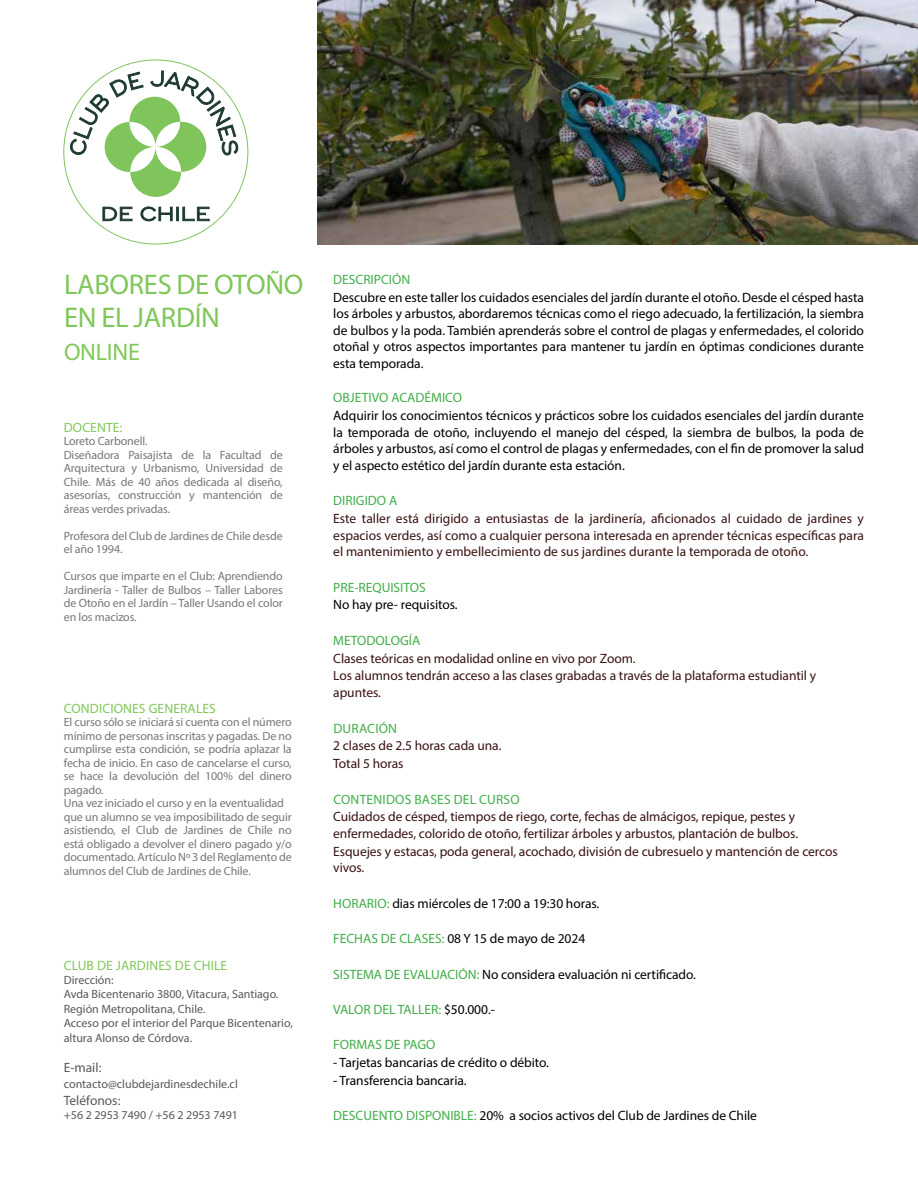
<style>
.page{position:relative;width:918px;height:1188px;background:#fff}
.page>*{position:absolute;margin:0;border:0;box-sizing:border-box;transform-origin:0 0}
.t1{font:28.5px/33px "Myriad Pro";letter-spacing:-.01em;color:#80c759}
.t2{font:24px "Myriad Pro";letter-spacing:-.01em;color:#80c759}
.t3{font:13.5px/16.5px "Myriad Pro";letter-spacing:-.005em;color:#000;text-align:justify}
.t4{font:13.5px/16.5px "Myriad Pro";letter-spacing:-.005em;color:#3a1212}
.t5{font:13.5px "Myriad Pro";color:#41ad49}
.t6{font:13.5px "Myriad Pro";letter-spacing:.01em;color:#80c759}
.t7{font:13.5px "Myriad Pro";color:#58595b}
.t8{font:12px/13.5px "Myriad Pro";letter-spacing:-.01em;color:#757779}
.t9{font:12px/14.4px "Myriad Pro";color:#58595b}
.s1{color:#41ad49}
.s2{color:#000}
</style>
<div class="page">
<img style="left:318px;top:0;width:600px;height:244px">
<svg style="left:70px;top:71px;width:168px;height:126px"></svg>
<svg style="left:103px;top:207px;width:29px;height:14px"></svg>
<svg style="left:141px;top:207px;width:68px;height:14px"></svg>
<h1 class="t1" style="left:64px;top:268px;width:241px">LABORES DE OTOÑO<br>EN EL JARDÍN</h1>
<h2 class="t2" style="left:64px;top:338px;width:77px">ONLINE</h2>
<p class="t6" style="left:64px;top:419px;width:60px">DOCENTE:</p>
<p class="t8" style="left:64px;top:435px;width:220px">Loreto Carbonell.<br>Diseñadora Paisajista de la Facultad de Arquitectura y Urbanismo, Universidad de Chile. Más de 40 años dedicada al diseño, asesorías, construcción y mantención de áreas verdes privadas.</p>
<p class="t8" style="left:64px;top:529px;width:220px">Profesora del Club de Jardines de Chile desde el año 1994.</p>
<p class="t8" style="left:64px;top:570px;width:221px;text-align:justify">Cursos que imparte en el Club: Aprendiendo Jardinería - Taller de Bulbos – Taller Labores de Otoño en el Jardín – Taller Usando el color en los macizos.</p>
<p class="t6" style="left:64px;top:700px;width:154px">CONDICIONES GENERALES</p>
<p class="t8" style="left:64px;top:715px;width:230px">El curso sólo se iniciará si cuenta con el número mínimo de personas inscritas y pagadas. De no cumplirse esta condición, se podría aplazar la fecha de inicio. En caso de cancelarse el curso, se hace la devolución del 100% del dinero pagado.<br>Una vez iniciado el curso y en la eventualidad que un alumno se vea imposibilitado de seguir asistiendo, el Club de Jardines de Chile no está obligado a devolver el dinero pagado y/o documentado. Artículo Nº 3 del Reglamento de alumnos del Club de Jardines de Chile.</p>
<p class="t6" style="left:64px;top:957px;width:165px">CLUB DE JARDINES DE CHILE</p>
<p class="t9" style="left:64px;top:973px;width:231px">Dirección:<br>Avda Bicentenario 3800, Vitacura, Santiago.<br>Región Metropolitana, Chile.<br>Acceso por el interior del Parque Bicentenario, altura Alonso de Córdova.</p>
<p class="t7" style="left:64px;top:1059px;width:39px">E-mail:</p>
<p class="t9" style="left:64px;top:1077px;width:176px">contacto@clubdejardinesdechile.cl</p>
<p class="t7" style="left:64px;top:1092px;width:58px">Teléfonos:</p>
<p class="t9" style="left:64px;top:1108px;width:176px">+56 2 2953 7490 / +56 2 2953 7491</p>
<p class="t5" style="left:333px;top:271px;width:79px">DESCRIPCIÓN</p>
<p class="t3" style="left:333px;top:289px;width:532px">Descubre en este taller los cuidados esenciales del jardín durante el otoño. Desde el césped hasta los árboles y arbustos, abordaremos técnicas como el riego adecuado, la fertilización, la siembra de bulbos y la poda. También aprenderás sobre el control de plagas y enfermedades, el colorido otoñal y otros aspectos importantes para mantener tu jardín en óptimas condiciones durante esta temporada.</p>
<p class="t5" style="left:333px;top:390px;width:130px">OBJETIVO ACADÉMICO</p>
<p class="t3" style="left:333px;top:407px;width:532px">Adquirir los conocimientos técnicos y prácticos sobre los cuidados esenciales del jardín durante la temporada de otoño, incluyendo el manejo del césped, la siembra de bulbos, la poda de árboles y arbustos, así como el control de plagas y enfermedades, con el fin de promover la salud y el aspecto estético del jardín durante esta estación.</p>
<p class="t5" style="left:333px;top:492px;width:66px">DIRIGIDO A</p>
<p class="t4" style="left:333px;top:510px;width:532px;text-align:justify">Este taller está dirigido a entusiastas de la jardinería, aficionados al cuidado de jardines y espacios verdes, así como a cualquier persona interesada en aprender técnicas específicas para el mantenimiento y embellecimiento de sus jardines durante la temporada de otoño.</p>
<p class="t5" style="left:333px;top:579px;width:94px">PRE-REQUISITOS</p>
<p class="t3" style="left:333px;top:596px;width:126px">No hay pre- requisitos.</p>
<p class="t5" style="left:333px;top:632px;width:89px">METODOLOGÍA</p>
<p class="t4" style="left:333px;top:649px;width:484px;line-height:17.9px">Clases teóricas en modalidad online en vivo por Zoom.<br>Los alumnos tendrán acceso a las clases grabadas a través de la plataforma estudiantil y</p>
<p class="t4" style="left:333px;top:684px;width:49px">apuntes.</p>
<p class="t5" style="left:333px;top:720px;width:65px">DURACIÓN</p>
<p class="t4" style="left:333px;top:737px;width:170px;line-height:17.9px">2 clases de 2.5 horas cada una.<br>Total 5 horas</p>
<p class="t5" style="left:333px;top:791px;width:188px">CONTENIDOS BASES DEL CURSO</p>
<p class="t4" style="left:333px;top:808px;width:466px">Cuidados de césped, tiempos de riego, corte, fechas de almácigos, repique, pestes y enfermedades, colorido de otoño, fertilizar árboles y arbustos, plantación de bulbos.</p>
<p class="t4" style="left:333px;top:843px;width:506px">Esquejes y estacas, poda general, acochado, división de cubresuelo y mantención de cercos vivos.</p>
<p class="t3" style="left:333px;top:895px;width:268px"><span class="s1">HORARIO:</span> dias miércoles de 17:00 a 19:30 horas.</p>
<p class="t3" style="left:333px;top:930px;width:254px"><span class="s1">FECHAS DE CLASES:</span> 08 Y 15 de mayo de 2024</p>
<p class="t3" style="left:333px;top:966px;width:364px"><span class="s1">SISTEMA DE EVALUACIÓN:</span> No considera evaluación ni certificado.</p>
<p class="t5" style="left:333px;top:1001px;width:163px">VALOR DEL TALLER: <span class="s2">$50.000.-</span></p>
<p class="t5" style="left:333px;top:1036px;width:104px">FORMAS DE PAGO</p>
<p class="t3" style="left:333px;top:1054px;width:217px">- Tarjetas bancarias de crédito o débito.</p>
<p class="t3" style="left:333px;top:1072px;width:135px">- Transferencia bancaria.</p>
<p class="t3" style="left:333px;top:1107px;width:425px"><span class="s1">DESCUENTO DISPONIBLE:</span> 20% a socios activos del Club de Jardines de Chile</p>
</div>
